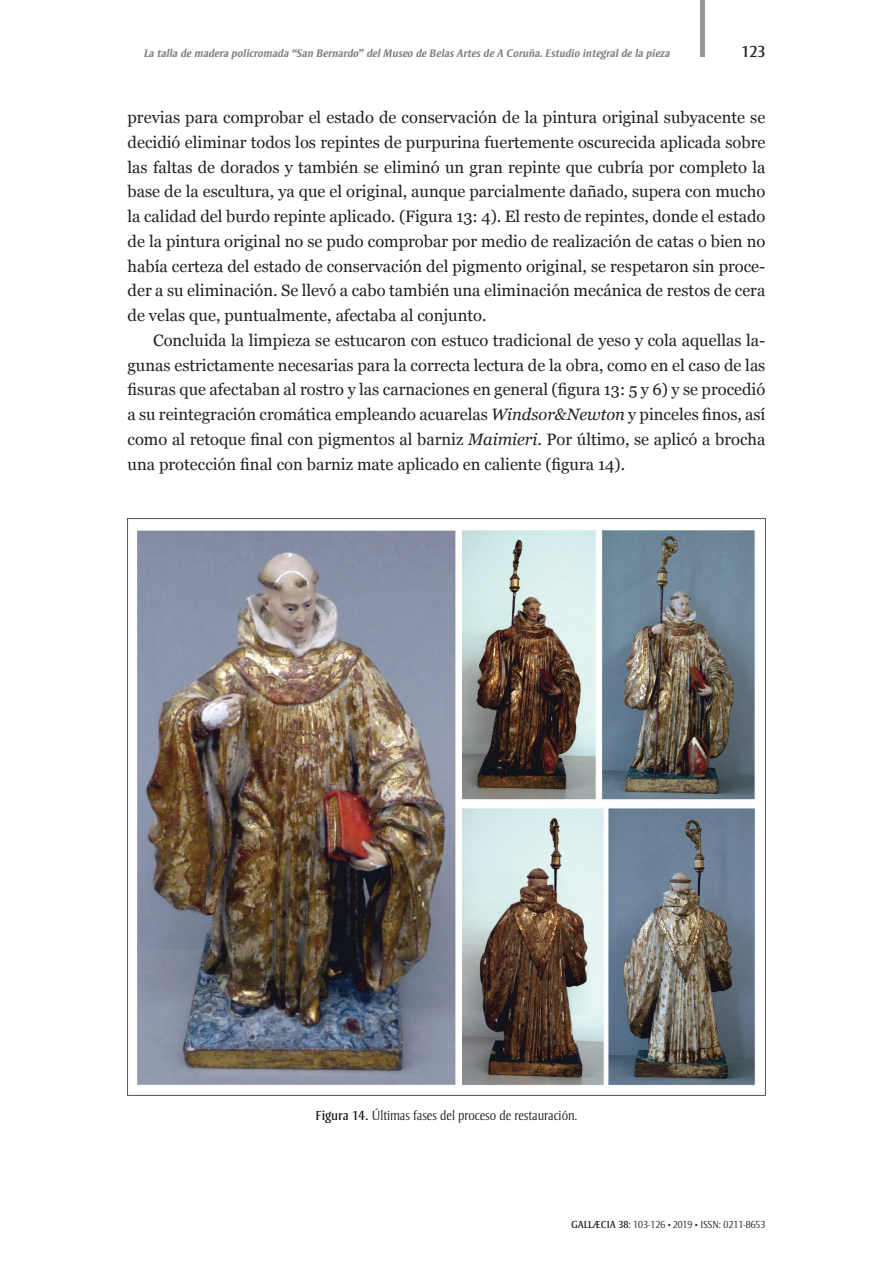
<style>
.page{position:relative;width:893px;height:1263px;background:#fff}
.page>*{position:absolute;margin:0;border:0;box-sizing:border-box;transform-origin:0 0}
.t1{font:16.5px/24.8px "Georgia";color:#231f20;text-align:justify}
.t2{font:16.5px "Strayhorn";color:#231f20}
.t3{font:300 13.5px "Strayhorn";color:#231f20}
.t4{font:italic 700 11.25px "Strayhorn";letter-spacing:-.005em;color:#808285}
.t5{font:300 10.5px "Strayhorn";color:#231f20}
.s1{font-style:italic}
.s2{font-weight:400}
.s3{font-size:9px}
</style>
<div class="page">
<hr style="left:701px;top:0;width:4px;height:56px;background:#939598">
<img style="left:127px;top:519px;width:638px;height:576px">
<p class="t4" style="left:144px;top:47px;width:528px">La talla de madera policromada “San Bernardo” del Museo de Belas Artes de A Coruña. Estudio integral de la pieza</p>
<p class="t2" style="left:741px;top:43px;width:25px">123</p>
<p class="t1" style="left:128px;top:105px;width:639px">previas para comprobar el estado de conservación de la pintura original subyacente se decidió eliminar todos los repintes de purpurina fuertemente oscurecida aplicada sobre las faltas de dorados y también se eliminó un gran repinte que cubría por completo la base de la escultura, ya que el original, aunque parcialmente dañado, supera con mucho la calidad del burdo repinte aplicado. (Figura 13: 4). El resto de repintes, donde el estado de la pintura original no se pudo comprobar por medio de realización de catas o bien no había certeza del estado de conservación del pigmento original, se respetaron sin proce&shy;der a su eliminación. Se llevó a cabo también una eliminación mecánica de restos de cera de velas que, puntualmente, afectaba al conjunto.</p>
<p class="t1" style="left:128px;top:328px;width:639px;text-indent:26px">Concluida la limpieza se estucaron con estuco tradicional de yeso y cola aquellas la&shy;gunas estrictamente necesarias para la correcta lectura de la obra, como en el caso de las fisuras que afectaban al rostro y las carnaciones en general (figura 13: 5 y 6) y se procedió a su reintegración cromática empleando acuarelas <span class="s1">Windsor&amp;Newton</span> y pinceles finos, así como al retoque final con pigmentos al barniz <span class="s1">Maimieri</span>. Por último, se aplicó a brocha una protección final con barniz mate aplicado en caliente (figura 14).</p>
<p class="t3" style="left:316px;top:1108px;width:263px"><span class="s2">Figura 14.</span> Últimas fases del proceso de restauración.</p>
<p class="t5" style="left:571px;top:1219px;width:196px"><span class="s2">GALLÆCIA 38</span>: 103-126 <span class="s3">•</span> 2019 <span class="s3">•</span> ISSN: 0211-8653</p>
</div>
